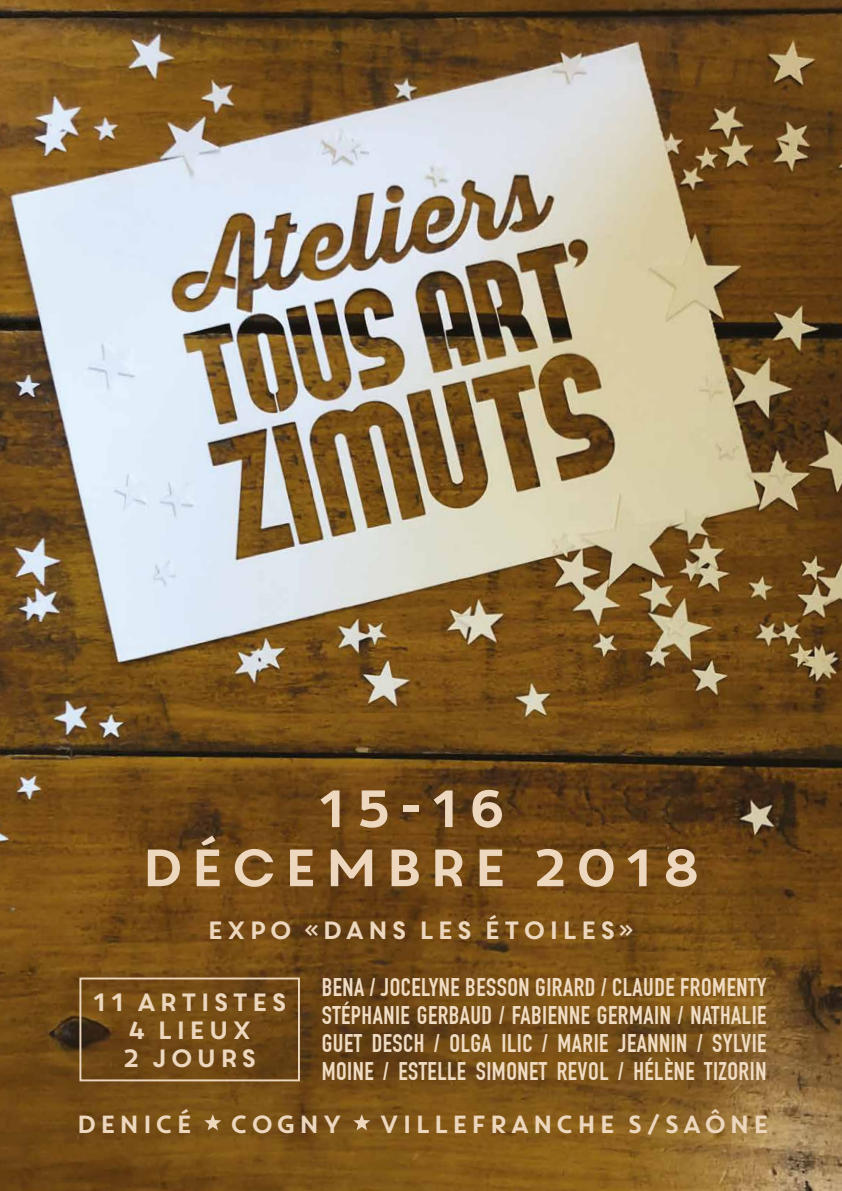
<style>
.page{position:relative;width:842px;height:1191px;background:#fff}
.page>*{position:absolute;margin:0;border:0;box-sizing:border-box;transform-origin:0 0}
.t1{font:52.3px/59.1px "Core Circus";color:#edd8bf;text-align:center}
.t2{font:700 25px/28px "DIN Condensed";letter-spacing:.02em;color:#f0dcc3;text-align:justify}
.t3{font:25px/28px "Core Circus";color:#edd8bf;text-align:center}
.t4{font:24.8px "Core Circus";color:#edd8bf}
</style>
<div class="page">
<img style="left:0;top:0;width:842px;height:1191px">
<div style="left:79px;top:977px;width:221px;height:104px;border:2px solid #edd8bf"></div>
<svg style="left:204px;top:1114px;width:17px;height:16px"></svg>
<svg style="left:353px;top:1114px;width:17px;height:16px"></svg>
<h1 class="t1" style="left:138px;top:777px;width:566px">15-16<br>DÉCEMBRE 2018</h1>
<p class="t3" style="left:206px;top:914px;width:431px">EXPO «DANS LES ÉTOILES»</p>
<p class="t2" style="left:322px;top:973px;width:446px">BENA / JOCELYNE BESSON GIRARD / CLAUDE FROMENTY STÉPHANIE GERBAUD / FABIENNE GERMAIN / NATHALIE GUET DESCH / OLGA ILIC / MARIE JEANNIN / SYLVIE MOINE / ESTELLE SIMONET REVOL / HÉLÈNE TIZORIN</p>
<p class="t3" style="left:91px;top:987px;width:199px">11 ARTISTES<br>4 LIEUX<br>2 JOURS</p>
<p class="t4" style="left:75px;top:1107px;width:120px">DENICÉ</p>
<p class="t4" style="left:229px;top:1107px;width:116px">COGNY</p>
<p class="t4" style="left:378px;top:1107px;width:394px">VILLEFRANCHE S/SAÔNE</p>
</div>
